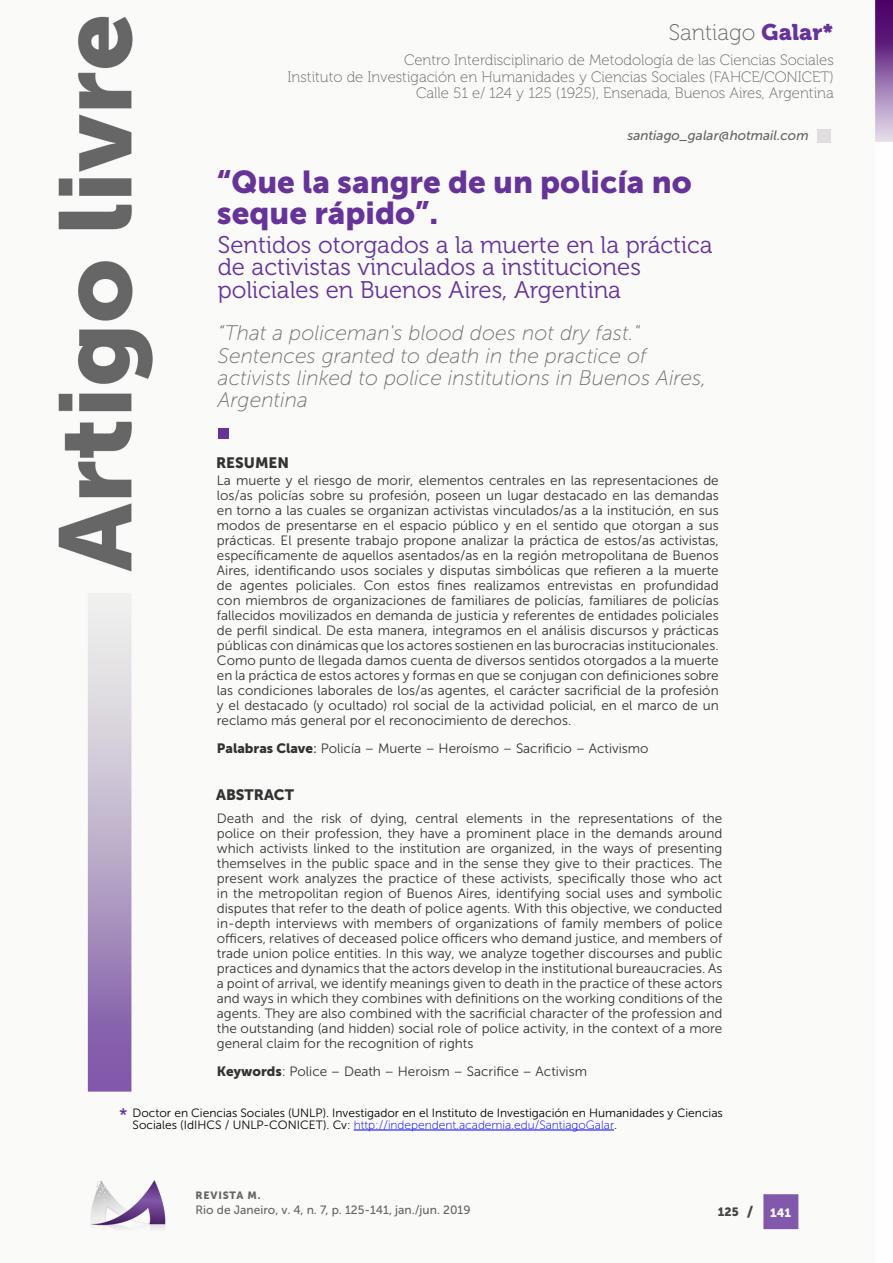
<style>
.page{position:relative;width:893px;height:1263px;background:#fff}
.page>*{position:absolute;margin:0;border:0;box-sizing:border-box;transform-origin:0 0}
.t1{font:31.5px/31.5px "Museo Sans 900";color:#639}
.t2{font:24px/22.5px "Museo 300";color:#639}
.t3{font:22.5px "Museo 100";color:#666}
.t4{font:italic 21px/22.5px "Museo Sans 100";color:#706f6f}
.t5{font:15px/16.5px "Museo 100";color:#666;text-align:right}
.t6{font:15px "Museo Sans 900";color:#333}
.t7{font:13.5px/15px "Museo Sans 300";color:#333;text-align:justify}
.t8{font:italic 13.5px "Museo Sans 500";color:#666}
.t9{font:12px "Museo Sans 300";color:#000}
.t10{font:12px "Museo Sans 100";color:#00f}
.t11{font:12px "Museo Sans 500";color:#666}
.t12{font:12px "Museo Sans 900";color:#454444}
.t13{font:12px "Museo Sans 900";color:#fafaf8}
.t14{font:10.5px "Museo Sans 900";letter-spacing:.075em;color:#666}
.s1{font-family:"Museo 900";color:#639}
.s2{font-family:"Museo Sans 900"}
.s3{font-family:"Museo Sans 500"}
.s4{font-family:"Museo Sans 500";font-size:18px;color:#639}
.s5{font-family:"Museo Sans 300";color:#000}
.s6{font-size:15px}
</style>
<div class="page">
<img style="left:58px;top:0;width:835px;height:1231px">
<div style="left:200px;top:1035px;width:7px;height:8px;background:#fafaf8"></div>
<div style="left:817px;top:130px;width:13px;height:13px;background:#e1dee2"></div>
<div style="left:218px;top:428px;width:11px;height:11px;background:#639"></div>
<hr style="left:354px;top:1130px;width:260px;height:1px;background:#00f">
<h3 class="t3" style="left:669px;top:21px;width:166px">Santiago <span class="s1">Galar*</span></h3>
<p class="t5" style="left:288px;top:52px;width:548px">Centro Interdisciplinario de Metodología de las Ciencias Sociales<br>Instituto de Investigación en Humanidades y Ciencias Sociales (FAHCE/CONICET)<br>Calle 51 e/ 124 y 125 (1925), Ensenada, Buenos Aires, Argentina</p>
<p class="t8" style="left:627px;top:128px;width:183px">santiago_galar@hotmail.com</p>
<h1 class="t1" style="left:217px;top:166px;width:476px">“Que la sangre de un policía no seque rápido”.</h1>
<h2 class="t2" style="left:218px;top:234px;width:496px">Sentidos otorgados a la muerte en la práctica de activistas vinculados a instituciones policiales en Buenos Aires, Argentina</h2>
<h3 class="t4" style="left:218px;top:322px;width:490px">“That a policeman's blood does not dry fast." Sentences granted to death in the practice of activists linked to police institutions in Buenos Aires, Argentina</h3>
<p class="t6" style="left:216px;top:454px;width:74px">RESUMEN</p>
<p class="t7" style="left:217px;top:473px;width:503px">La muerte y el riesgo de morir, elementos centrales en las representaciones de los/as policías sobre su profesión, poseen un lugar destacado en las demandas en torno a las cuales se organizan activistas vinculados/as a la institución, en sus modos de presentarse en el espacio público y en el sentido que otorgan a sus prácticas. El presente trabajo propone analizar la práctica de estos/as activistas, específicamente de aquellos asentados/as en la región metropolitana de Buenos Aires, identificando usos sociales y disputas simbólicas que refieren a la muerte de agentes policiales. Con estos fines realizamos entrevistas en profundidad con miembros de organizaciones de familiares de policías, familiares de policías fallecidos movilizados en demanda de justicia y referentes de entidades policiales de perfil sindical. De esta manera, integramos en el análisis discursos y prácticas públicas con dinámicas que los actores sostienen en las burocracias institucionales.<br>Como punto de llegada damos cuenta de diversos sentidos otorgados a la muerte en la práctica de estos actores y formas en que se conjugan con definiciones sobre las condiciones laborales de los/as agentes, el carácter sacrificial de la profesión y el destacado (y ocultado) rol social de la actividad policial, en el marco de un reclamo más general por el reconocimiento de derechos.</p>
<p class="t7" style="left:217px;top:741px;width:433px"><span class="s2">Palabras Clave</span><span class="s3">:</span> Policía – Muerte – Heroísmo – Sacrificio – Activismo</p>
<p class="t6" style="left:216px;top:787px;width:79px">ABSTRACT</p>
<p class="t7" style="left:217px;top:811px;width:507px">Death and the risk of dying, central elements in the representations of the police on their profession, they have a prominent place in the demands around which activists linked to the institution are organized, in the ways of presenting themselves in the public space and in the sense they give to their practices. The present work analyzes the practice of these activists, specifically those who act in the metropolitan region of Buenos Aires, identifying social uses and symbolic disputes that refer to the death of police agents. With this objective, we conducted in-depth interviews with members of organizations of family members of police officers, relatives of deceased police officers who demand justice, and members of trade union police entities. In this way, we analyze together discourses and public practices and dynamics that the actors develop in the institutional bureaucracies. As a point of arrival, we identify meanings given to death in the practice of these actors and ways in which they combines with definitions on the working conditions of the agents. They are also combined with the sacrificial character of the profession and the outstanding (and hidden) social role of police activity, in the context of a more general claim for the recognition of rights</p>
<p class="t7" style="left:217px;top:1064px;width:372px"><span class="s2">Keywords</span>: Police – Death – Heroism – Sacrifice – Activism</p>
<p class="t9" style="left:119px;top:1106px;width:605px"><span class="s4">*</span> Doctor en Ciencias Sociales (UNLP). Investigador en el Instituto de Investigación en Humanidades y Ciencias</p>
<p class="t10" style="left:133px;top:1118px;width:486px"><span class="s5">Sociales (IdIHCS / UNLP-CONICET). Cv:</span> http://independent.academia.edu/SantiagoGalar<span class="s5">.</span></p>
<p class="t14" style="left:196px;top:1190px;width:67px">REVISTA M.</p>
<p class="t11" style="left:196px;top:1203px;width:276px">Rio de Janeiro, v. 4, n. 7, p. 125-141, jan./jun. 2019</p>
<p class="t12" style="left:718px;top:1205px;width:37px">125 <span class="s6">/</span></p>
<p class="t13" style="left:770px;top:1206px;width:23px">141</p>
</div>
